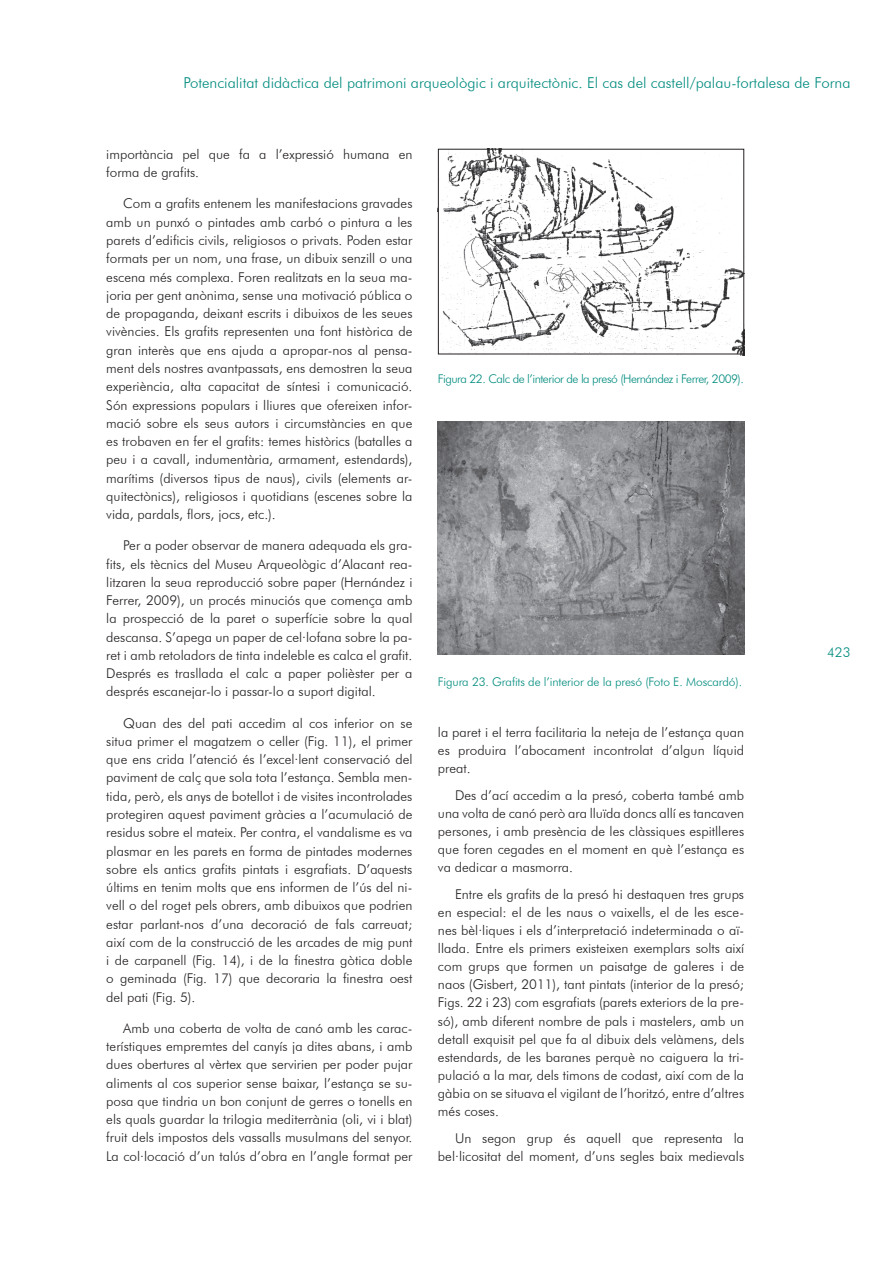
<style>
.page{position:relative;width:893px;height:1263px;background:#fff}
.page>*{position:absolute;margin:0;border:0;box-sizing:border-box;transform-origin:0 0}
.t1{font:300 15px "Futura BT";color:#008c7f}
.t2{font:300 13.5px/18.3px "Futura BT";color:#231f20;text-align:justify}
.t3{font:300 13.5px "Futura BT";color:#008c7f}
.t4{font:300 12px "Futura BT";letter-spacing:-.04em;color:#008c7f}
.t5{font:300 12px "Futura BT";letter-spacing:-.01em;color:#008c7f}
</style>
<div class="page">
<img style="left:438px;top:151px;width:306px;height:204px">
<img style="left:438px;top:422px;width:306px;height:233px">
<p class="t1" style="left:183px;top:73px;width:669px">Potencialitat didàctica del patrimoni arqueològic i arquitectònic. El cas del castell/palau-fortalesa de Forna</p>
<p class="t2" style="left:106px;top:145px;width:308px">importància pel que fa a l’expressió humana en forma de grafits.</p>
<p class="t2" style="left:106px;top:194px;width:308px;text-indent:17px">Com a grafits entenem les manifestacions gravades amb un punxó o pintades amb carbó o pintura a les parets d’edificis civils, religiosos o privats. Poden estar formats per un nom, una frase, un dibuix senzill o una escena més complexa. Foren realitzats en la seua ma&shy;joria per gent anònima, sense una motivació pública o de propaganda, deixant escrits i dibuixos de les seues vivències. Els grafits representen una font històrica de gran interès que ens ajuda a apropar-nos al pensa&shy;ment dels nostres avantpassats, ens demostren la seua experiència, alta capacitat de síntesi i comunicació.<br>Són expressions populars i lliures que ofereixen infor&shy;mació sobre els seus autors i circumstàncies en que es trobaven en fer el grafits: temes històrics (batalles a peu i a cavall, indumentària, armament, estendards), marítims (diversos tipus de naus), civils (elements ar&shy;quitectònics), religiosos i quotidians (escenes sobre la vida, pardals, flors, jocs, etc.).</p>
<p class="t2" style="left:106px;top:536px;width:308px;text-indent:17px">Per a poder observar de manera adequada els gra&shy;fits, els tècnics del Museu Arqueològic d’Alacant rea&shy;litzaren la seua reproducció sobre paper (Hernández i Ferrer, 2009), un procés minuciós que comença amb la prospecció de la paret o superfície sobre la qual descansa. S’apega un paper de cel·lofana sobre la pa&shy;ret i amb retoladors de tinta indeleble es calca el grafit.<br>Després es trasllada el calc a paper polièster per a després escanejar-lo i passar-lo a suport digital.</p>
<p class="t2" style="left:106px;top:713px;width:308px;text-indent:17px">Quan des del pati accedim al cos inferior on se situa primer el magatzem o celler (Fig. 11), el primer que ens crida l’atenció és l’excel·lent conservació del paviment de calç que sola tota l’estança. Sembla men&shy;tida, però, els anys de botellot i de visites incontrolades protegiren aquest paviment gràcies a l’acumulació de residus sobre el mateix. Per contra, el vandalisme es va plasmar en les parets en forma de pintades modernes sobre els antics grafits pintats i esgrafiats. D’aquests últims en tenim molts que ens informen de l’ús del ni&shy;vell o del roget pels obrers, amb dibuixos que podrien estar parlant-nos d’una decoració de fals carreuat; així com de la construcció de les arcades de mig punt i de carpanell (Fig. 14), i de la finestra gòtica doble o geminada (Fig. 17) que decoraria la finestra oest del pati (Fig. 5).</p>
<p class="t2" style="left:106px;top:1019px;width:308px;text-indent:17px">Amb una coberta de volta de canó amb les carac&shy;terístiques empremtes del canyís ja dites abans, i amb dues obertures al vèrtex que servirien per poder pujar aliments al cos superior sense baixar, l’estança se su&shy;posa que tindria un bon conjunt de gerres o tonells en els quals guardar la trilogia mediterrània (oli, vi i blat) fruit dels impostos dels vassalls musulmans del senyor.<br>La col·locació d’un talús d’obra en l’angle format per</p>
<p class="t4" style="left:438px;top:371px;width:307px">Figura 22. Calc de l’interior de la presó (Hernández i Ferrer, 2009).</p>
<p class="t5" style="left:438px;top:674px;width:306px">Figura 23. Grafits de l’interior de la presó (Foto E. Moscardó).</p>
<p class="t2" style="left:438px;top:723px;width:308px">la paret i el terra facilitaria la neteja de l’estança quan es produira l’abocament incontrolat d’algun líquid preat.</p>
<p class="t2" style="left:438px;top:786px;width:308px;text-indent:17px">Des d’ací accedim a la presó, coberta també amb una volta de canó però ara lluïda doncs allí es tancaven persones, i amb presència de les clàssiques espitlleres que foren cegades en el moment en què l’estança es va dedicar a masmorra.</p>
<p class="t2" style="left:438px;top:885px;width:308px;text-indent:17px">Entre els grafits de la presó hi destaquen tres grups en especial: el de les naus o vaixells, el de les esce&shy;nes bèl·liques i els d’interpretació indeterminada o aï&shy;llada. Entre els primers existeixen exemplars solts així com grups que formen un paisatge de galeres i de naos (Gisbert, 2011), tant pintats (interior de la presó; Figs. 22 i 23) com esgrafiats (parets exteriors de la pre&shy;só), amb diferent nombre de pals i mastelers, amb un detall exquisit pel que fa al dibuix dels velàmens, dels estendards, de les baranes perquè no caiguera la tri&shy;pulació a la mar, dels timons de codast, així com de la gàbia on se situava el vigilant de l’horitzó, entre d’altres més coses.</p>
<p class="t2" style="left:438px;top:1128px;width:308px;text-align:right">Un segon grup és aquell que representa la bel·licositat del moment, d’uns segles baix medievals</p>
<p class="t3" style="left:827px;top:644px;width:25px">423</p>
</div>
